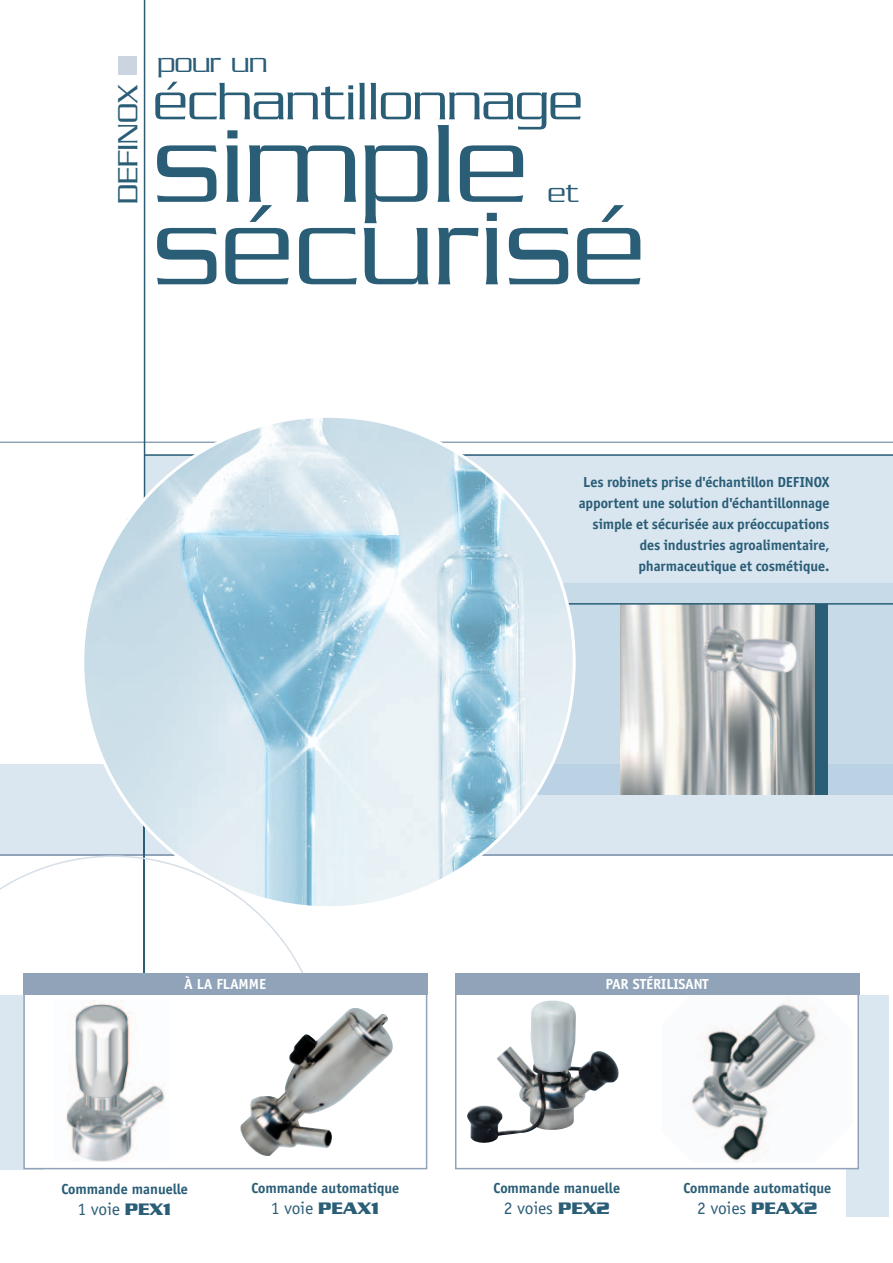
<style>
.page{position:relative;width:893px;height:1263px;background:#fff}
.page>*{position:absolute;margin:0;border:0;box-sizing:border-box;transform-origin:0 0}
.t1{font:300 120px "Serpentine";letter-spacing:.01em;color:#2a5d76}
.t2{font:300 57px "Serpentine";letter-spacing:-.005em;color:#2a5d76}
.t3{font:300 30px "Serpentine";color:#2a5d76}
.t4{font:18px "Officina Sans";color:#2a5d76}
.t5{font:700 15px/21px "Officina Sans";color:#2a5d76;text-align:right}
.t6{font:700 15px "Officina Sans";color:#fff}
.s1{font-family:"Serpentine";font-weight:700}
</style>
<div class="page">
<div style="left:0;top:764px;width:893px;height:91px;background:#dbe7f0"></div>
<hr style="left:0;top:854px;width:893px;height:1px;background:#90a3b9">
<hr style="left:0;top:442px;width:893px;height:1px;background:#90a3b9">
<div style="left:145px;top:456px;width:748px;height:308px;background:#c6dae8"></div>
<div style="left:145px;top:764px;width:748px;height:30px;background:#bad2e4"></div>
<div style="left:145px;top:457px;width:748px;height:125px;background:#d9e6f0"></div>
<hr style="left:145px;top:454px;width:748px;height:2px;background:#2a5d76">
<div style="left:846px;top:995px;width:43px;height:221px;background:#dbe7f0"></div>
<hr style="left:144px;top:825px;width:1px;height:158px;background:#2a5d76">
<svg style="left:0;top:855px;width:326px;height:315px"></svg>
<div style="left:231px;top:1163px;width:128px;height:60px;background:#fff"></div>
<div style="left:24px;top:975px;width:403px;height:194px;background:#fff"></div>
<div style="left:23px;top:974px;width:404px;height:195px;border:2px solid #90a3b9"></div>
<hr style="left:126px;top:518px;width:60px;height:2px;background:#c1cbd9">
<hr style="left:144px;top:0;width:1px;height:505px;background:#2a5d76">
<div style="left:118px;top:56px;width:19px;height:19px;background:#cbd4e0"></div>
<img style="left:66px;top:1000px;width:99px;height:161px">
<img style="left:621px;top:605px;width:194px;height:189px">
<div style="left:23px;top:974px;width:404px;height:21px;background:#90a3b9"></div>
<div style="left:456px;top:975px;width:402px;height:194px;background:#fff"></div>
<div style="left:455px;top:974px;width:404px;height:195px;border:2px solid #90a3b9"></div>
<img style="left:691px;top:1003px;width:135px;height:160px">
<img style="left:240px;top:1008px;width:153px;height:148px">
<div style="left:455px;top:974px;width:404px;height:21px;background:#90a3b9"></div>
<img style="left:467px;top:1000px;width:152px;height:143px">
<div style="left:815px;top:604px;width:13px;height:190px;background:#2a5d76"></div>
<hr style="left:567px;top:603px;width:326px;height:2px;background:#2a5d76">
<img style="left:83px;top:416px;width:491px;height:492px;border-radius:50%">
<h3 class="t3" style="left:157px;top:53px;width:111px">pour un</h3>
<h3 class="t3" style="left:118px;top:204px;width:120px;rotate:-90deg">DEFINOX</h3>
<h2 class="t2" style="left:153px;top:83px;width:430px">échantillonnage</h2>
<h1 class="t1" style="left:153px;top:125px;width:375px">simple</h1>
<h3 class="t3" style="left:548px;top:183px;width:33px">et</h3>
<h1 class="t1" style="left:153px;top:208px;width:492px">sécurisé</h1>
<p class="t5" style="left:579px;top:473px;width:252px">Les robinets prise d'échantillon DEFINOX apportent une solution d'échantillonnage simple et sécurisée aux préoccupations des industries agroalimentaire, pharmaceutique et cosmétique.</p>
<p class="t6" style="left:185px;top:979px;width:83px">À LA FLAMME</p>
<p class="t6" style="left:605px;top:979px;width:105px">PAR STÉRILISANT</p>
<p class="t5" style="left:62px;top:1179px;width:128px">Commande manuelle</p>
<p class="t4" style="left:78px;top:1202px;width:96px">1 voie <span class="s1">PEX1</span></p>
<p class="t5" style="left:251px;top:1179px;width:149px">Commande automatique</p>
<p class="t4" style="left:271px;top:1201px;width:111px">1 voie <span class="s1">PEAX1</span></p>
<p class="t5" style="left:493px;top:1179px;width:128px">Commande manuelle</p>
<p class="t4" style="left:504px;top:1201px;width:107px">2 voies <span class="s1">PEX2</span></p>
<p class="t5" style="left:683px;top:1179px;width:149px">Commande automatique</p>
<p class="t4" style="left:697px;top:1201px;width:122px">2 voies <span class="s1">PEAX2</span></p>
</div>
